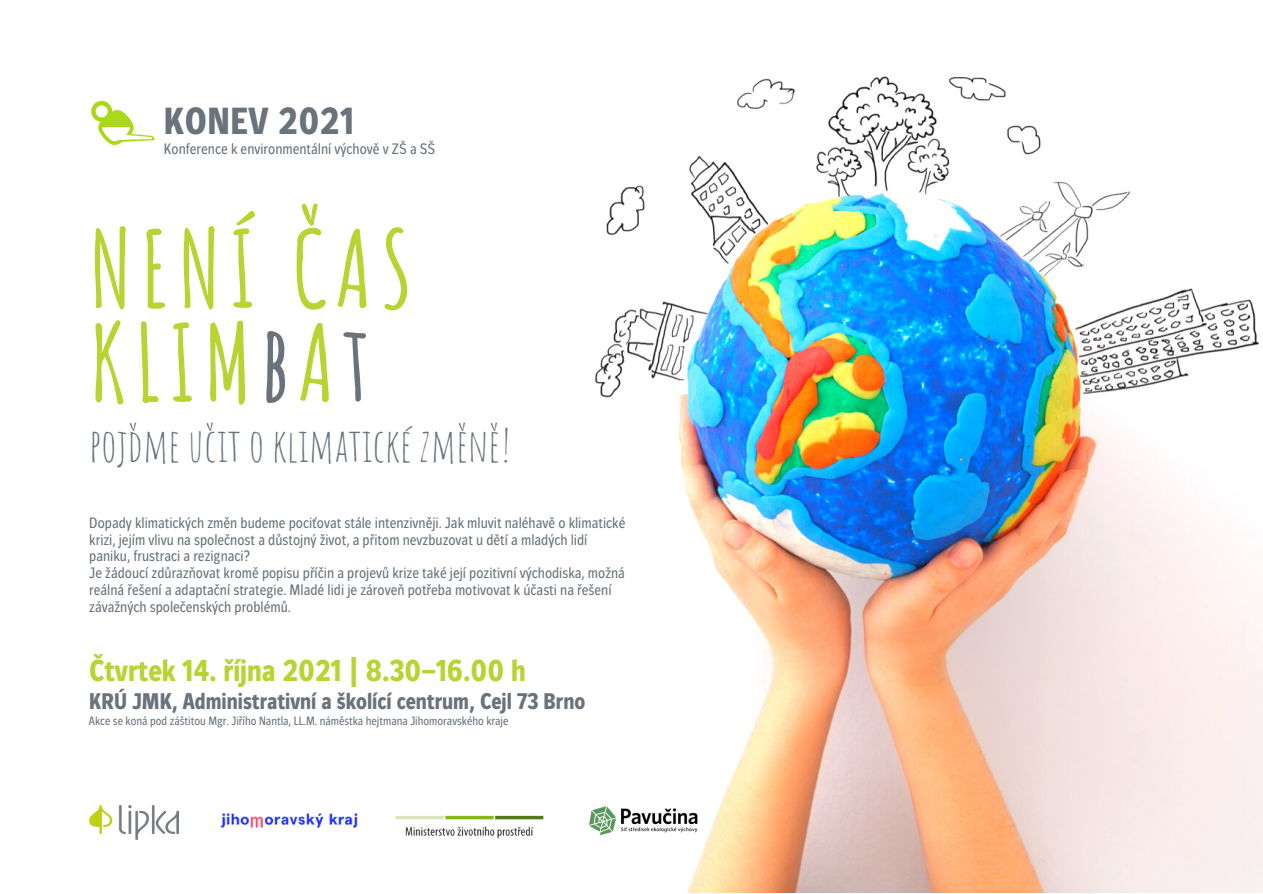
<style>
.page{position:relative;width:1263px;height:894px;background:#fff}
.page>*{position:absolute;margin:0;border:0;box-sizing:border-box;transform-origin:0 0}
.t1{font:700 105px/93.9px "Amatic SC";letter-spacing:.08em;color:#b7d433}
.t2{font:45px "Amatic SC";color:#6a737b}
.t3{font:700 37.5px "Jasan Condensed";letter-spacing:.015em;color:#6a737b}
.t4{font:700 30px "Jasan Condensed";color:#b7d433}
.t5{font:700 22.5px "Jasan Condensed";color:#6a737b}
.t6{font:15px/16.8px "Jasan Condensed";color:#6a737b}
.t7{font:12px "Jasan Condensed";color:#6a737b}
.s1{color:#6a737b}
</style>
<div class="page">
<img style="left:135px;top:76px;width:1128px;height:816px">
<img style="left:91px;top:89px;width:66px;height:68px">
<img style="left:210px;top:781px;width:157px;height:78px">
<img style="left:580px;top:797px;width:125px;height:46px">
<img style="left:382px;top:794px;width:175px;height:65px">
<img style="left:89px;top:805px;width:89px;height:34px">
<p class="t3" style="left:164px;top:98px;width:192px">KONEV 2021</p>
<p class="t6" style="left:164px;top:140px;width:273px">Konference k environmentální výchově v ZŠ a SŠ</p>
<p class="t1" style="left:89px;top:220px;width:325px">NENÍ ČAS<br>KLIM<span class="s1">b</span>A<span class="s1">t</span></p>
<p class="t2" style="left:89px;top:416px;width:424px">POJĎME UČIT O KLIMATICKÉ ZMĚNĚ!</p>
<p class="t6" style="left:89px;top:513px;width:538px">Dopady klimatických změn budeme pociťovat stále intenzivněji. Jak mluvit naléhavě o klimatické krizi, jejím vlivu na společnost a důstojný život, a přitom nevzbuzovat u dětí a mladých lidí paniku, frustraci a rezignaci?</p>
<p class="t6" style="left:89px;top:564px;width:537px">Je žádoucí zdůrazňovat kromě popisu příčin a projevů krize také její pozitivní východiska, možná reálná řešení a adaptační strategie. Mladé lidi je zároveň potřeba motivovat k účasti na řešení závažných společenských problémů.</p>
<p class="t4" style="left:89px;top:652px;width:438px">Čtvrtek 14. října 2021 | 8.30–16.00 h</p>
<p class="t5" style="left:89px;top:687px;width:498px">KRÚ JMK, Administrativní a školící centrum, Cejl 73 Brno</p>
<p class="t7" style="left:89px;top:713px;width:421px">Akce se koná pod záštitou Mgr. Jiřího Nantla, LL.M. náměstka hejtmana Jihomoravského kraje</p>
</div>
